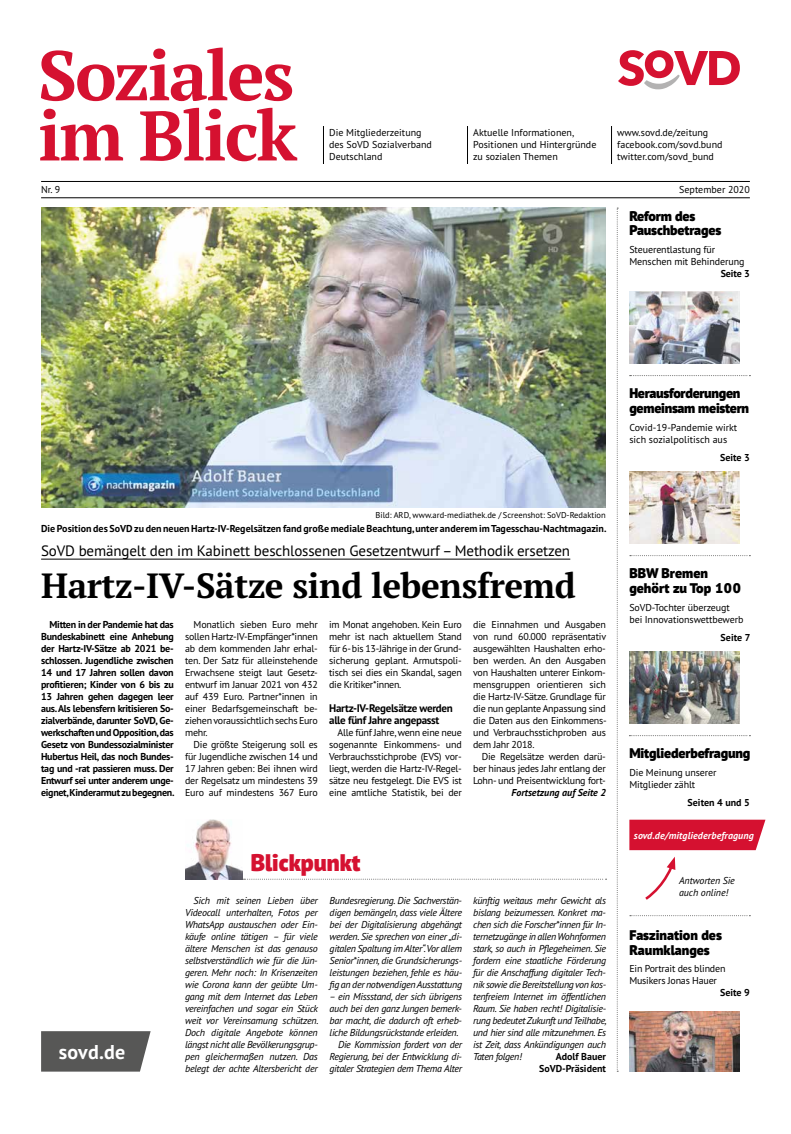
<style>
.page{position:relative;width:791px;height:1134px;background:#fff}
.page>*{position:absolute;margin:0;border:0;box-sizing:border-box;transform-origin:0 0}
.t1{font:700 35px "PT Serif Pro";letter-spacing:-.01em;color:#000}
.t2{font:900 24px "PT Sans Pro";color:#d51130}
.t3{font:700 20px "PT Sans Pro";letter-spacing:.01em;color:#fff}
.t4{font:15px "PT Sans Pro";letter-spacing:-.01em;color:#000}
.t5{font:900 14px/14.8px "PT Sans Pro";letter-spacing:-.01em;color:#000}
.t6{font:700 11px/12px "PT Sans Pro";letter-spacing:-.025em;color:#000}
.t7{font:10px/12px "PT Sans Pro";letter-spacing:-.015em;color:#000}
.t8{font:italic 10px/12px "PT Sans Pro";letter-spacing:-.03em;color:#000;text-align:justify}
.t9{font:700 10px/12px "PT Sans Pro";color:#000;text-align:justify}
.t10{font:italic 700 10px "PT Sans Pro";letter-spacing:.01em;color:#fff}
.t11{font:italic 10px/12px "PT Sans Pro";letter-spacing:-.01em;color:#000}
.t12{font:italic 700 10px "PT Sans Pro";color:#000}
.t13{font:8.5px "PT Sans Pro";color:#000}
</style>
<div class="page">
<svg style="left:617px;top:208px;width:1px;height:864px"></svg>
<hr style="left:41px;top:559px;width:529px;height:1px;background:#000">
<img style="left:185px;top:820px;width:57px;height:60px">
<svg style="left:244px;top:879px;width:362px;height:1px"></svg>
<svg style="left:629px;top:735px;width:121px;height:1px"></svg>
<img style="left:629px;top:292px;width:110px;height:72px">
<svg style="left:630px;top:915px;width:120px;height:1px"></svg>
<svg style="left:630px;top:375px;width:120px;height:1px"></svg>
<svg style="left:630px;top:555px;width:120px;height:1px"></svg>
<img style="left:629px;top:472px;width:110px;height:72px">
<img style="left:629px;top:652px;width:110px;height:72px">
<img style="left:629px;top:1012px;width:110px;height:60px">
<img style="left:41px;top:208px;width:565px;height:300px">
<svg style="left:645px;top:857px;width:30px;height:43px"></svg>
<div style="left:629px;top:820px;width:136px;height:30px;background:#d51130"></div>
<svg style="left:41px;top:1031px;width:110px;height:40px;background:#60605f"></svg>
<hr style="left:41px;top:181px;width:709px;height:1px;background:#000">
<hr style="left:41px;top:198px;width:709px;height:1px;background:#000">
<svg style="left:618px;top:50px;width:122px;height:39px"></svg>
<hr style="left:323px;top:126px;width:1px;height:38px;background:#000">
<hr style="left:467px;top:126px;width:1px;height:38px;background:#000">
<hr style="left:611px;top:126px;width:1px;height:38px;background:#000">
<svg style="left:41px;top:48px;width:251px;height:53px"></svg>
<svg style="left:40px;top:109px;width:83px;height:51px"></svg>
<svg style="left:140px;top:108px;width:157px;height:53px"></svg>
<p class="t7" style="left:329px;top:127px;width:104px">Die Mitgliederzeitung des SoVD Sozialverband<br>Deutschland</p>
<p class="t7" style="left:473px;top:127px;width:125px">Aktuelle Informationen,<br>Positionen und Hintergründe zu sozialen Themen</p>
<p class="t7" style="left:617px;top:127px;width:107px">www.sovd.de/zeitung facebook.com/sovd.bund twitter.com/sovd_bund</p>
<p class="t7" style="left:41px;top:183px;width:21px">Nr. 9</p>
<p class="t7" style="left:679px;top:183px;width:72px">September 2020</p>
<h3 class="t5" style="left:629px;top:208px;width:93px">Reform des<br>Pauschbetrages</h3>
<p class="t7" style="left:629px;top:243px;width:117px">Steuerentlastung für<br>Menschen mit Behinderung</p>
<p class="t9" style="left:721px;top:267px;width:31px">Seite 3</p>
<p class="t13" style="left:375px;top:509px;width:232px">Bild: ARD, www.ard-mediathek.de / Screenshot: SoVD-Redaktion</p>
<p class="t9" style="left:41px;top:522px;width:567px">Die Position des SoVD zu den neuen Hartz-IV-Regelsätzen fand große mediale Beachtung, unter anderem im Tagesschau-Nachtmagazin.</p>
<h3 class="t4" style="left:41px;top:541px;width:530px">SoVD bemängelt den im Kabinett beschlossenen Gesetzentwurf – Methodik ersetzen</h3>
<h1 class="t1" style="left:41px;top:562px;width:536px">Hartz-IV-Sätze sind lebensfremd</h1>
<p class="t9" style="left:41px;top:618px;width:135px;text-indent:8px">Mitten in der Pandemie hat das Bundeskabinett eine Anhebung der Hartz-IV-Sätze ab 2021 be&shy;schlossen. Jugendliche zwischen 14 und 17 Jahren sollen davon profitieren; Kinder von 6 bis zu 13 Jahren gehen dagegen leer aus. Als lebensfern kritisieren So&shy;zialverbände, darunter SoVD, Ge&shy;werkschaften und Opposition, das Gesetz von Bundessozialminister Hubertus Heil, das noch Bundes&shy;tag und -rat passieren muss. Der Entwurf sei unter anderem unge&shy;eignet,Kinderarmut zu begegnen.</p>
<p class="t7" style="left:329px;top:618px;width:134px;text-align:justify">im Monat angehoben. Kein Euro mehr ist nach aktuellem Stand für 6- bis 13-Jährige in der Grund&shy;sicherung geplant. Armutspoli&shy;tisch sei dies ein Skandal, sagen die Kritiker*innen.</p>
<p class="t7" style="left:473px;top:618px;width:135px;text-align:justify">die Einnahmen und Ausgaben von rund 60.000 repräsentativ ausgewählten Haushalten erho&shy;ben werden. An den Ausgaben von Haushalten unterer Einkom&shy;mensgruppen orientieren sich die Hartz-IV-Sätze. Grundlage für die nun geplante Anpassung sind die Daten aus den Einkommens&shy;und Verbrauchsstichproben aus dem Jahr 2018.</p>
<p class="t7" style="left:473px;top:750px;width:134px;text-align:justify;text-indent:8px">Die Regelsätze werden darü&shy;ber hinaus jedes Jahr entlang der Lohn- und Preisentwicklung fort-</p>
<p class="t7" style="left:185px;top:618px;width:134px;text-align:justify;text-indent:8px">Monatlich sieben Euro mehr sollen Hartz-IV-Empfänger*innen ab dem kommenden Jahr erhal&shy;ten. Der Satz für alleinstehende Erwachsene steigt laut Gesetz&shy;entwurf im Januar 2021 von 432 auf 439 Euro. Partner*innen in einer Bedarfsgemeinschaft be&shy;ziehen voraussichtlich sechs Euro mehr.</p>
<p class="t7" style="left:185px;top:738px;width:134px;text-align:justify;text-indent:8px">Die größte Steigerung soll es für Jugendliche zwischen 14 und 17 Jahren geben: Bei ihnen wird der Regelsatz um mindestens 39<br>Euro auf mindestens 367 Euro</p>
<p class="t6" style="left:329px;top:702px;width:125px">Hartz-IV-Regelsätze werden alle fünf Jahre angepasst</p>
<p class="t7" style="left:329px;top:726px;width:134px;text-align:justify;text-indent:8px">Alle fünf Jahre, wenn eine neue sogenannte Einkommens- und Verbrauchsstichprobe (EVS) vor&shy;liegt, werden die Hartz-IV-Regel&shy;sätze neu festgelegt. Die EVS ist eine amtliche Statistik, bei der</p>
<p class="t12" style="left:511px;top:786px;width:96px">Fortsetzung auf Seite 2</p>
<h3 class="t3" style="left:59px;top:1039px;width:68px">sovd.de</h3>
<h2 class="t2" style="left:251px;top:847px;width:111px">Blickpunkt</h2>
<p class="t8" style="left:185px;top:894px;width:135px;text-indent:8px">Sich mit seinen Lieben über Videocall unterhalten, Fotos per WhatsApp austauschen oder Ein&shy;käufe online tätigen – für viele ältere Menschen ist das genauso selbstverständlich wie für die Jün&shy;geren. Mehr noch: In Krisenzeiten wie Corona kann der geübte Um&shy;gang mit dem Internet das Leben vereinfachen und sogar ein Stück weit vor Vereinsamung schützen.<br>Doch digitale Angebote können längst nicht alle Bevölkerungsgrup&shy;pen gleichermaßen nutzen. Das belegt der achte Altersbericht der</p>
<p class="t8" style="left:330px;top:894px;width:134px">Bundesregierung. Die Sachverstän&shy;digen bemängeln, dass viele Ältere bei der Digitalisierung abgehängt werden. Sie sprechen von einer „di&shy;gitalen Spaltung im Alter“.Vor allem Senior*innen, die Grundsicherungs&shy;leistungen beziehen, fehle es häu&shy;fig an der notwendigen Ausstattung</p>
<p class="t8" style="left:330px;top:990px;width:134px">– ein Missstand, der sich übrigens</p>
<p class="t8" style="left:330px;top:1002px;width:134px">auch bei den ganz Jungen bemerk-</p>
<p class="t8" style="left:330px;top:1014px;width:134px">bar macht, die dadurch oft erheb-</p>
<p class="t8" style="left:330px;top:1026px;width:131px">liche Bildungsrückstande erleiden.</p>
<p class="t8" style="left:338px;top:1038px;width:125px">Die Kommission fordert von der</p>
<p class="t8" style="left:330px;top:1050px;width:134px">Regierung, bei der Entwicklung di-</p>
<p class="t8" style="left:330px;top:1062px;width:134px">gitaler Strategien dem Thema Alter</p>
<p class="t8" style="left:473px;top:894px;width:135px">künftig weitaus mehr Gewicht als bislang beizumessen. Konkret ma&shy;chen sich die Forscher*innen für In&shy;ternetzugänge in allen Wohnformen stark, so auch in Pflegeheimen. Sie fordern eine staatliche Förderung für die Anschaffung digitaler Tech&shy;nik sowie die Bereitstellung von kos&shy;tenfreiem Internet im öffentlichen Raum. Sie haben recht! Digitalisie&shy;rung bedeutet Zukunft und Teilhabe, und hier sind alle mitzunehmen. Es ist Zeit, dass Ankündigungen auch Taten folgen!</p>
<p class="t9" style="left:539px;top:1050px;width:68px;text-align:right">Adolf Bauer<br>SoVD-Präsident</p>
<h3 class="t5" style="left:629px;top:386px;width:121px">Herausforderungen gemeinsam meistern</h3>
<p class="t7" style="left:629px;top:421px;width:109px">Covid-19-Pandemie wirkt sich sozialpolitisch aus</p>
<p class="t9" style="left:720px;top:451px;width:31px">Seite 3</p>
<h3 class="t5" style="left:629px;top:566px;width:113px">BBW Bremen gehört zu Top 100</h3>
<p class="t7" style="left:629px;top:601px;width:115px">SoVD-Tochter überzeugt bei Innovationswettbewerb</p>
<p class="t9" style="left:721px;top:631px;width:31px">Seite 7</p>
<h3 class="t5" style="left:629px;top:746px;width:123px">Mitgliederbefragung</h3>
<p class="t7" style="left:629px;top:766px;width:89px">Die Meinung unserer<br>Mitglieder zählt</p>
<p class="t9" style="left:687px;top:796px;width:64px">Seiten 4 und 5</p>
<p class="t10" style="left:634px;top:829px;width:121px">sovd.de/mitgliederbefragung</p>
<p class="t11" style="left:679px;top:874px;width:57px">Antworten Sie auch online!</p>
<h3 class="t5" style="left:629px;top:927px;width:94px">Faszination des<br>Raumklanges</h3>
<p class="t7" style="left:629px;top:962px;width:98px">Ein Portrait des blinden<br>Musikers Jonas Hauer</p>
<p class="t9" style="left:720px;top:987px;width:31px">Seite 9</p>
</div>
